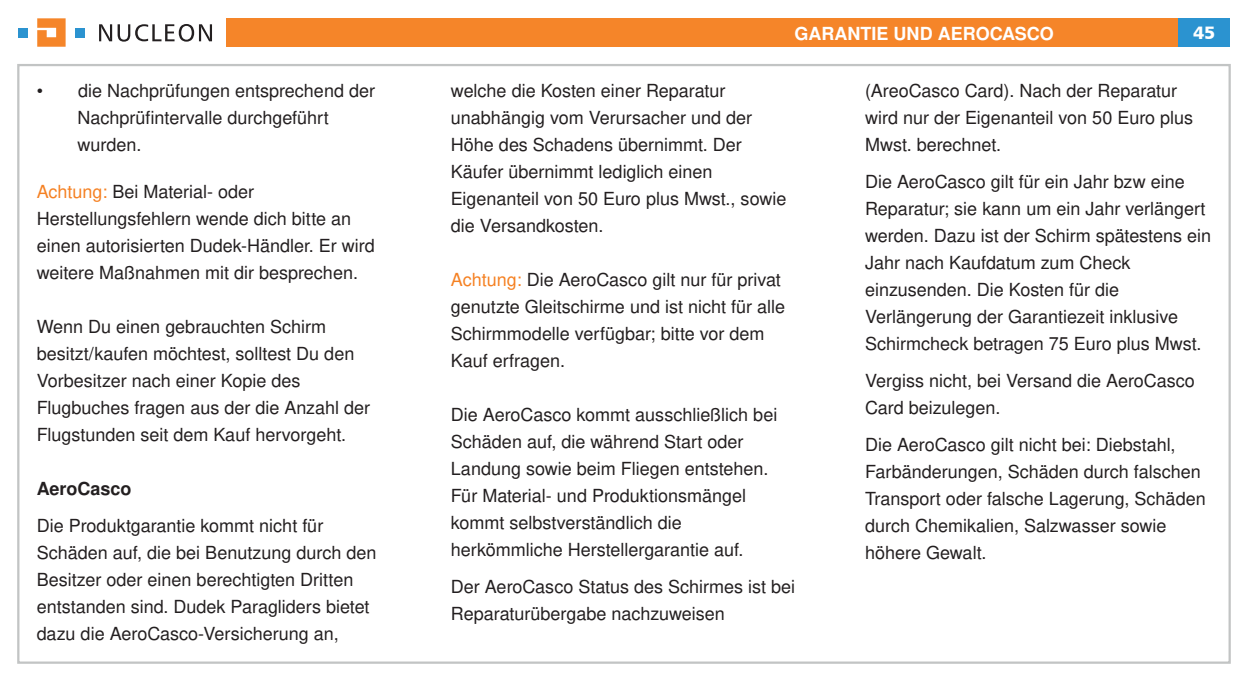
<style>
.page{position:relative;width:1248px;height:681px;background:#fff}
.page>*{position:absolute;margin:0;border:0;box-sizing:border-box;transform-origin:0 0}
.t1{font:18px/27.2px "Nimbus San L";color:#231f20}
.t2{font:700 18px "Nimbus San L";color:#fff}
.t3{font:700 18px "Nimbus San L";color:#231f20}
.t4{font:18px "Humanist 777 BT Black B";color:#fff}
.s1{color:#f58123}
</style>
<div class="page">
<div style="left:226px;top:18px;width:1001px;height:29px;background:#f58529"></div>
<div style="left:1178px;top:18px;width:51px;height:29px;background:#2b93d0"></div>
<svg style="left:37px;top:18px;width:29px;height:29px"></svg>
<div style="left:18px;top:28px;width:10px;height:9px;background:#2b93d0"></div>
<div style="left:75px;top:28px;width:9px;height:9px;background:#2b93d0"></div>
<svg style="left:99px;top:24px;width:113px;height:18px"></svg>
<p class="t1" style="left:78px;top:79px;width:299px;text-indent:-41px">• die Nachprüfungen entsprechend der<br>Nachprüfintervalle durchgeführt wurden.</p>
<p class="t1" style="left:37px;top:180px;width:339px"><span class="s1">Achtung:</span> Bei Material- oder Herstellungsfehlern wende dich bitte an einen autorisierten Dudek-Händler. Er wird weitere Maßnahmen mit dir besprechen.</p>
<p class="t1" style="left:37px;top:315px;width:335px">Wenn Du einen gebrauchten Schirm besitzt/kaufen möchtest, solltest Du den Vorbesitzer nach einer Kopie des Flugbuches fragen aus der die Anzahl der Flugstunden seit dem Kauf hervorgeht.</p>
<p class="t3" style="left:37px;top:481px;width:96px">AeroCasco</p>
<p class="t1" style="left:37px;top:514px;width:341px">Die Produktgarantie kommt nicht für Schäden auf, die bei Benutzung durch den Besitzer oder einen berechtigten Dritten entstanden sind. Dudek Paragliders bietet dazu die AeroCasco-Versicherung an,</p>
<p class="t2" style="left:794px;top:26px;width:261px">GARANTIE UND AEROCASCO</p>
<p class="t4" style="left:1192px;top:26px;width:24px">45</p>
<p class="t1" style="left:451px;top:79px;width:337px">welche die Kosten einer Reparatur unabhängig vom Verursacher und der Höhe des Schadens übernimmt. Der Käufer übernimmt lediglich einen Eigenanteil von 50 Euro plus Mwst., sowie die Versandkosten.</p>
<p class="t1" style="left:451px;top:268px;width:335px"><span class="s1">Achtung:</span> Die AeroCasco gilt nur für privat genutzte Gleitschirme und ist nicht für alle Schirmmodelle verfügbar; bitte vor dem Kauf erfragen.</p>
<p class="t1" style="left:451px;top:403px;width:328px">Die AeroCasco kommt ausschließlich bei Schäden auf, die während Start oder Landung sowie beim Fliegen entstehen.<br>Für Material- und Produktionsmängel kommt selbstverständlich die herkömmliche Herstellergarantie auf.</p>
<p class="t1" style="left:451px;top:575px;width:346px">Der AeroCasco Status des Schirmes ist bei<br>Reparaturübergabe nachzuweisen</p>
<p class="t1" style="left:865px;top:79px;width:329px">(AreoCasco Card). Nach der Reparatur wird nur der Eigenanteil von 50 Euro plus<br>Mwst. berechnet.</p>
<p class="t1" style="left:865px;top:170px;width:347px">Die AeroCasco gilt für ein Jahr bzw eine Reparatur; sie kann um ein Jahr verlängert werden. Dazu ist der Schirm spätestens ein Jahr nach Kaufdatum zum Check einzusenden. Die Kosten für die Verlängerung der Garantiezeit inklusive Schirmcheck betragen 75 Euro plus Mwst.</p>
<p class="t1" style="left:865px;top:369px;width:331px">Vergiss nicht, bei Versand die AeroCasco<br>Card beizulegen.</p>
<p class="t1" style="left:865px;top:433px;width:342px">Die AeroCasco gilt nicht bei: Diebstahl, Farbänderungen, Schäden durch falschen Transport oder falsche Lagerung, Schäden durch Chemikalien, Salzwasser sowie höhere Gewalt.</p>
</div>
